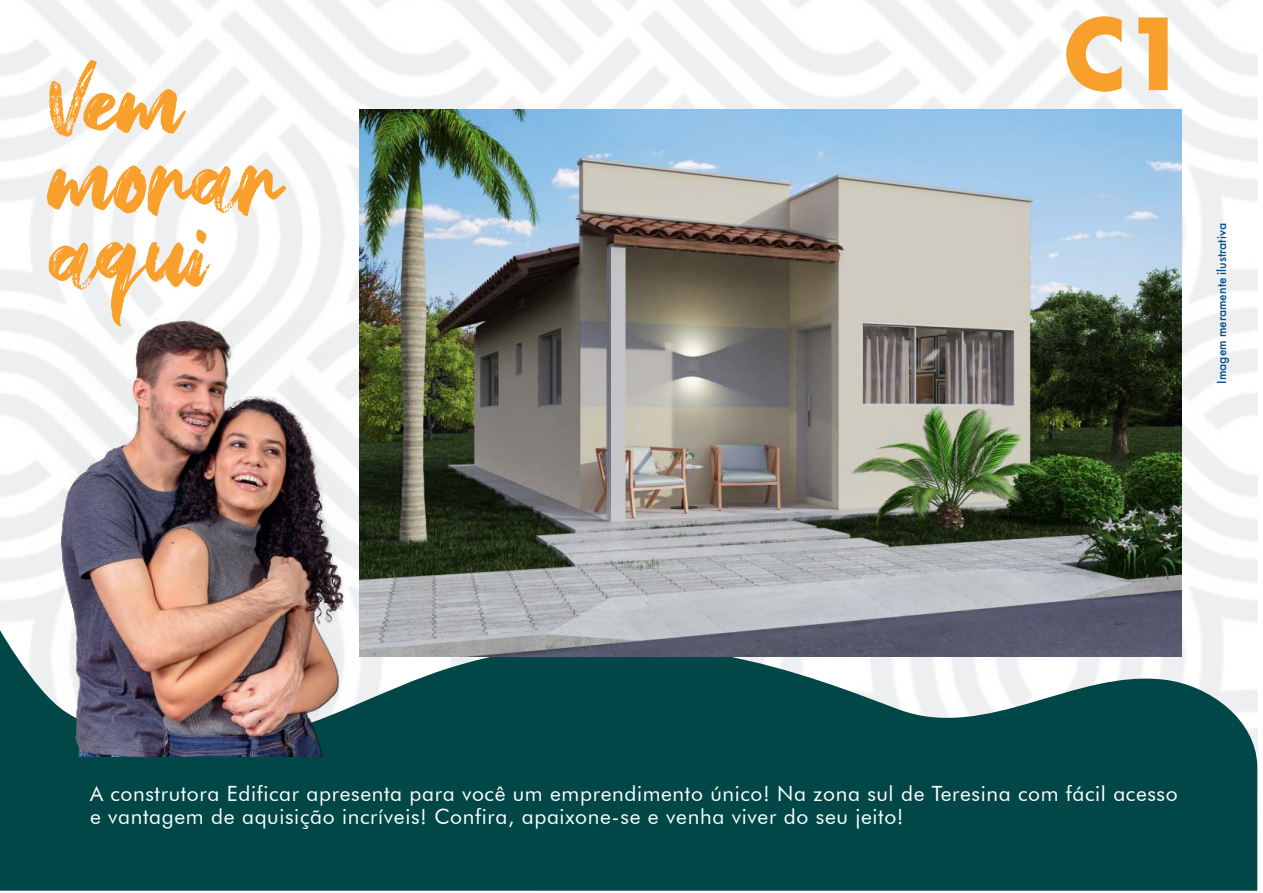
<style>
.page{position:relative;width:1263px;height:893px;background:#fff}
.page>*{position:absolute;margin:0;border:0;box-sizing:border-box;transform-origin:0 0}
.t1{font:700 108.9px "Futura PT";color:#f9a02c}
.t2{font:98.25px/76.5px "Hey October";color:#f9a02c}
.t3{font:21px/22.5px "Futura BT";letter-spacing:.03em;color:#fff}
.t4{font:500 13.5px "Futura PT";color:#025088}
</style>
<div class="page">
<img style="left:0;top:0;width:1257px;height:605px">
<svg style="left:0;top:605px;width:1257px;height:286px;fill:#014747"></svg>
<img style="left:61px;top:318px;width:283px;height:438px">
<img style="left:360px;top:109px;width:821px;height:547px">
<h2 class="t2" style="left:49px;top:78px;width:234px">Vem morar aqui</h2>
<h1 class="t1" style="left:1062px;top:16px;width:128px">C1</h1>
<p class="t4" style="left:1216px;top:384px;width:162px;rotate:-90deg">Imagem meramente ilustrativa</p>
<p class="t3" style="left:90px;top:784px;width:1089px">A construtora Edificar apresenta para você um emprendimento único! Na zona sul de Teresina com fácil acesso e vantagem de aquisição incríveis! Confira, apaixone-se e venha viver do seu jeito!</p>
</div>
